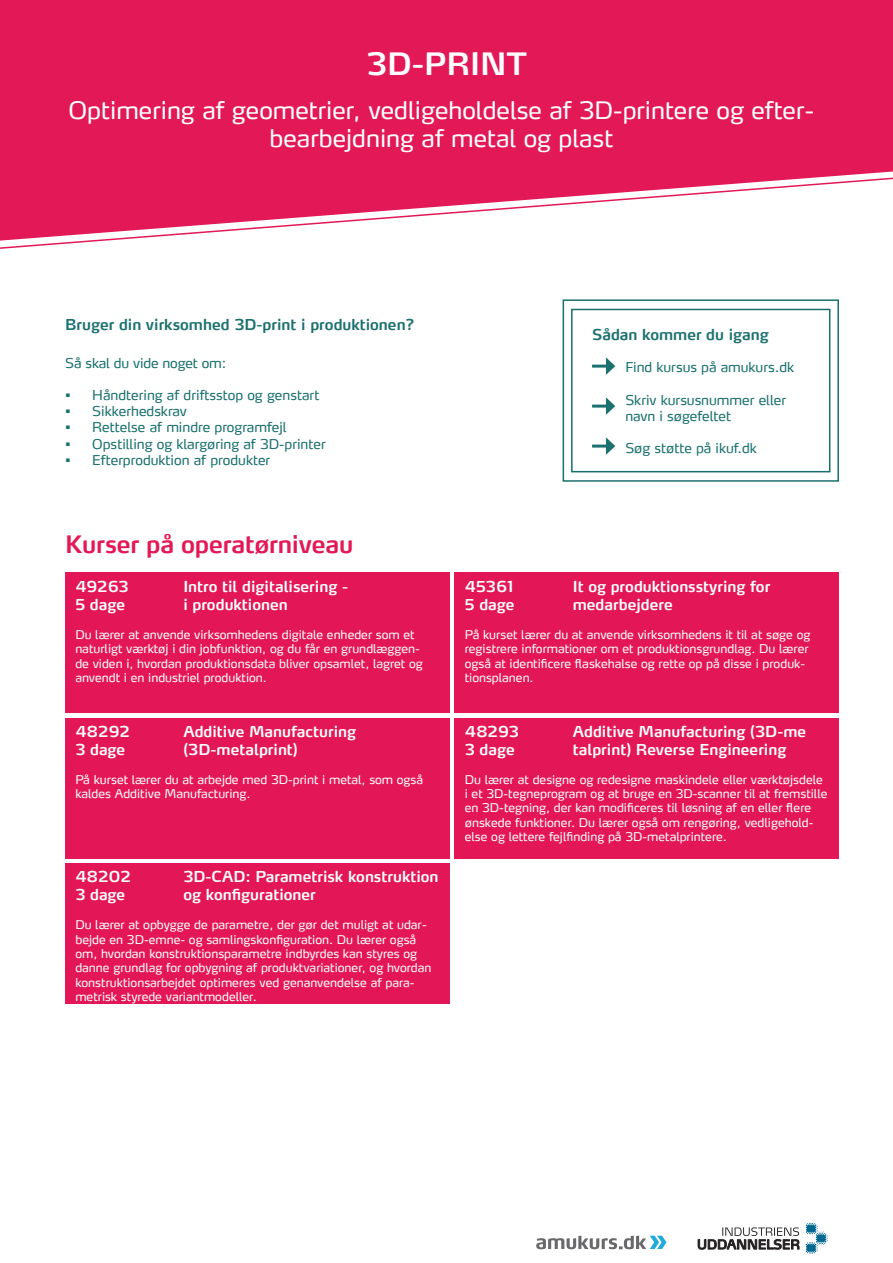
<style>
.page{position:relative;width:893px;height:1263px;background:#fff}
.page>*{position:absolute;margin:0;border:0;box-sizing:border-box;transform-origin:0 0}
.t1{font:600 30.75px "Max LF";color:#fff}
.t2{font:24px/28.8px "Max LF";color:#fff;text-align:center}
.t3{font:600 24px "Max LF";letter-spacing:-.01em;color:#e31857}
.t4{font:600 15px "Max LF";color:#fff}
.t5{font:600 15px "Max LF";color:#1a716e}
.t6{font:13.5px/16.2px "Max LF";color:#1a716e}
.t7{font:12px/14.4px "Max LF";color:#fff}
</style>
<div class="page">
<div style="left:0;top:0;width:893px;height:177px;background:#e31857"></div>
<svg style="left:698px;top:1227px;width:101px;height:23px"></svg>
<svg style="left:806px;top:1223px;width:22px;height:31px"></svg>
<svg style="left:536px;top:1235px;width:130px;height:14px"></svg>
<div style="left:65px;top:572px;width:385px;height:141px;background:#e31757"></div>
<div style="left:455px;top:572px;width:384px;height:141px;background:#e31757"></div>
<div style="left:455px;top:718px;width:384px;height:140px;background:#e31757"></div>
<div style="left:65px;top:718px;width:385px;height:140px;background:#e31757"></div>
<div style="left:65px;top:864px;width:385px;height:140px;background:#e31757"></div>
<div style="left:571px;top:309px;width:259px;height:163px;border:2px solid #18706c"></div>
<div style="left:563px;top:299px;width:276px;height:183px;border:2px solid #18706c"></div>
<hr style="left:592px;top:365px;width:17px;height:3px;background:#1a716e">
<svg style="left:606px;top:357px;width:9px;height:18px"></svg>
<hr style="left:592px;top:405px;width:17px;height:3px;background:#1a716e">
<svg style="left:606px;top:397px;width:9px;height:18px"></svg>
<hr style="left:592px;top:445px;width:17px;height:3px;background:#1a716e">
<svg style="left:606px;top:437px;width:9px;height:18px"></svg>
<svg style="left:0;top:177px;width:893px;height:72px"></svg>
<p class="t1" style="left:366px;top:44px;width:162px">3D-PRINT</p>
<p class="t2" style="left:69px;top:95px;width:747px">Optimering af geometrier, vedligeholdelse af 3D-printere og efter&shy;bearbejdning af metal og plast</p>
<p class="t5" style="left:65px;top:315px;width:351px">Bruger din virksomhed 3D-print i produktionen?</p>
<p class="t6" style="left:65px;top:354px;width:163px">Så skal du vide noget om:</p>
<p class="t6" style="left:65px;top:387px;width:256px">• Håndtering af driftsstop og genstart</p>
<p class="t6" style="left:65px;top:403px;width:123px">• Sikkerhedskrav</p>
<p class="t6" style="left:65px;top:419px;width:223px">• Rettelse af mindre programfejl</p>
<p class="t6" style="left:65px;top:435px;width:262px">• Opstilling og klargøring af 3D-printer</p>
<p class="t6" style="left:65px;top:451px;width:206px">• Efterproduktion af produkter</p>
<p class="t3" style="left:65px;top:529px;width:289px">Kurser på operatørniveau</p>
<p class="t4" style="left:75px;top:577px;width:55px">49263</p>
<p class="t4" style="left:183px;top:577px;width:166px">Intro til digitalisering -</p>
<p class="t4" style="left:75px;top:595px;width:51px">5 dage</p>
<p class="t4" style="left:183px;top:595px;width:106px">i produktionen</p>
<p class="t7" style="left:75px;top:627px;width:349px">Du lærer at anvende virksomhedens digitale enheder som et naturligt værktøj i din jobfunktion, og du får en grundlæggen&shy;de viden i, hvordan produktionsdata bliver opsamlet, lagret og anvendt i en industriel produktion.</p>
<p class="t4" style="left:75px;top:722px;width:56px">48292</p>
<p class="t4" style="left:183px;top:722px;width:174px">Additive Manufacturing</p>
<p class="t4" style="left:75px;top:740px;width:51px">3 dage</p>
<p class="t4" style="left:183px;top:740px;width:116px">(3D-metalprint)</p>
<p class="t7" style="left:75px;top:772px;width:349px">På kurset lærer du at arbejde med 3D-print i metal, som også kaldes Additive Manufacturing.</p>
<p class="t4" style="left:75px;top:867px;width:57px">48202</p>
<p class="t4" style="left:183px;top:867px;width:257px">3D-CAD: Parametrisk konstruktion</p>
<p class="t4" style="left:75px;top:885px;width:51px">3 dage</p>
<p class="t4" style="left:183px;top:885px;width:134px">og konfigurationer</p>
<p class="t7" style="left:75px;top:917px;width:358px">Du lærer at opbygge de parametre, der gør det muligt at udar&shy;bejde en 3D-emne- og samlingskonfiguration. Du lærer også om, hvordan konstruktionsparametre indbyrdes kan styres og danne grundlag for opbygning af produktvariationer, og hvordan konstruktionsarbejdet optimeres ved genanvendelse af para&shy;metrisk styrede variantmodeller.</p>
<p class="t5" style="left:592px;top:325px;width:178px">Sådan kommer du igang</p>
<p class="t6" style="left:625px;top:359px;width:170px">Find kursus på amukurs.dk</p>
<p class="t6" style="left:625px;top:391px;width:162px">Skriv kursusnummer eller navn i søgefeltet</p>
<p class="t6" style="left:625px;top:440px;width:133px">Søg støtte på ikuf.dk</p>
<p class="t4" style="left:465px;top:577px;width:50px">45361</p>
<p class="t4" style="left:573px;top:577px;width:199px">It og produktionsstyring for</p>
<p class="t4" style="left:465px;top:595px;width:51px">5 dage</p>
<p class="t4" style="left:573px;top:595px;width:101px">medarbejdere</p>
<p class="t7" style="left:465px;top:627px;width:347px">På kurset lærer du at anvende virksomhedens it til at søge og registrere informationer om et produktionsgrundlag. Du lærer også at identificere flaskehalse og rette op på disse i produk&shy;tionsplanen.</p>
<p class="t4" style="left:465px;top:722px;width:56px">48293</p>
<p class="t4" style="left:573px;top:722px;width:235px">Additive Manufacturing (3D-me</p>
<p class="t4" style="left:465px;top:740px;width:51px">3 dage</p>
<p class="t4" style="left:573px;top:740px;width:215px">talprint) Reverse Engineering</p>
<p class="t7" style="left:465px;top:772px;width:364px">Du lærer at designe og redesigne maskindele eller værktøjsdele i et 3D-tegneprogram og at bruge en 3D-scanner til at fremstille en 3D-tegning, der kan modificeres til løsning af en eller flere ønskede funktioner. Du lærer også om rengøring, vedligehold&shy;else og lettere fejlfinding på 3D-metalprintere.</p>
</div>
